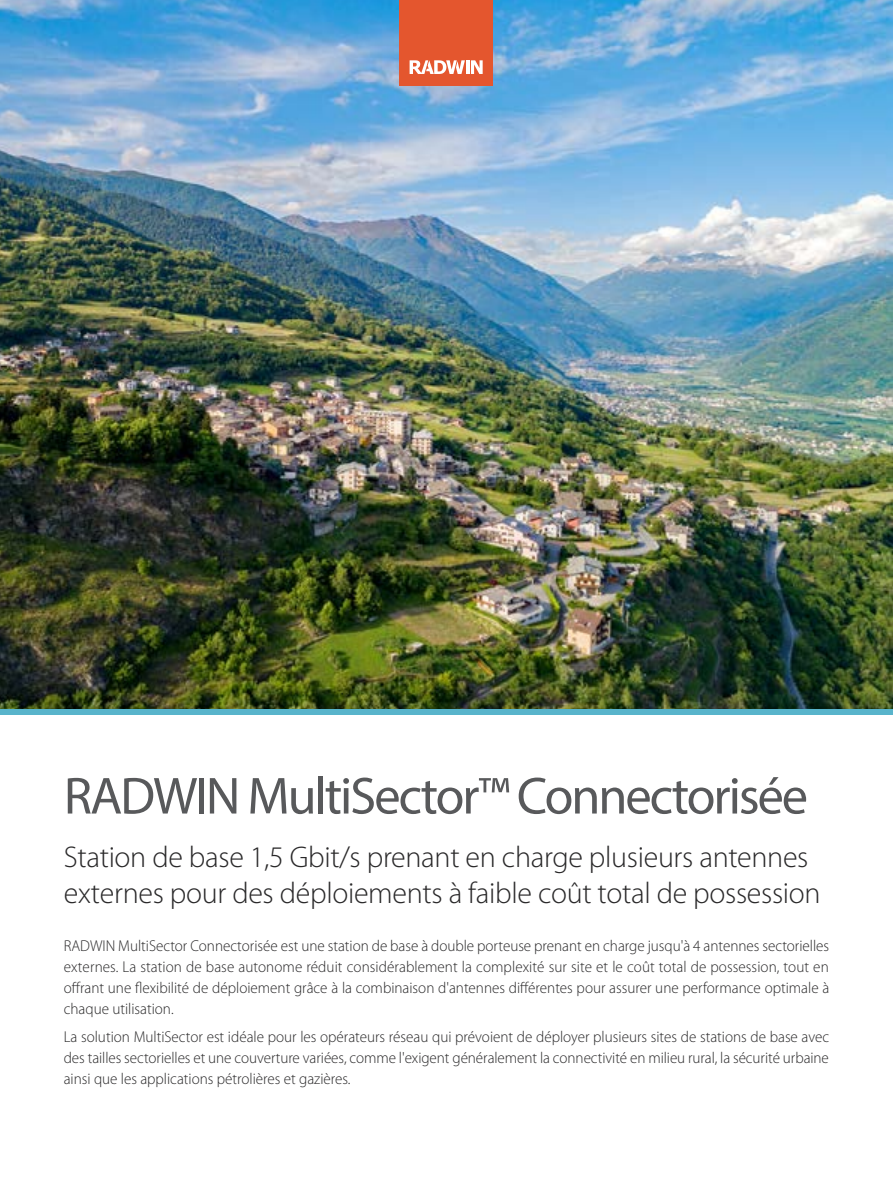
<style>
.page{position:relative;width:893px;height:1191px;background:#fff}
.page>*{position:absolute;margin:0;border:0;box-sizing:border-box;transform-origin:0 0}
.t1{font:52.5px "Myriad Pro";letter-spacing:-.04em;color:#58595b}
.t2{font:300 30px/36px "Myriad Pro";letter-spacing:-.01em;color:#292829}
.t3{font:300 15.75px/21px "Myriad Pro";color:#292829;text-align:justify;scale:.96 1}
</style>
<div class="page">
<img style="left:0;top:0;width:893px;height:710px">
<div style="left:399px;top:0;width:94px;height:85px;background:#e4562e"></div>
<hr style="left:466px;top:60px;width:3px;height:14px;background:#fff">
<svg style="left:471px;top:60px;width:12px;height:14px"></svg>
<svg style="left:410px;top:60px;width:55px;height:14px"></svg>
<div style="left:0;top:710px;width:893px;height:5px;background:#58b4cb"></div>
<h1 class="t1" style="left:64px;top:763px;width:746px">RADWIN MultiSector™ Connectorisée</h1>
<h2 class="t2" style="left:64px;top:838px;width:758px">Station de base 1,5 Gbit/s prenant en charge plusieurs antennes externes pour des déploiements à faible coût total de possession</h2>
<p class="t3" style="left:64px;top:935px;width:799px">RADWIN MultiSector Connectorisée est une station de base à double porteuse prenant en charge jusqu'à 4 antennes sectorielles externes. La station de base autonome réduit considérablement la complexité sur site et le coût total de possession, tout en offrant une flexibilité de déploiement grâce à la combinaison d'antennes différentes pour assurer une performance optimale à chaque utilisation.</p>
<p class="t3" style="left:64px;top:1025px;width:799px">La solution MultiSector est idéale pour les opérateurs réseau qui prévoient de déployer plusieurs sites de stations de base avec des tailles sectorielles et une couverture variées, comme l'exigent généralement la connectivité en milieu rural, la sécurité urbaine ainsi que les applications pétrolières et gazières.</p>
</div>
